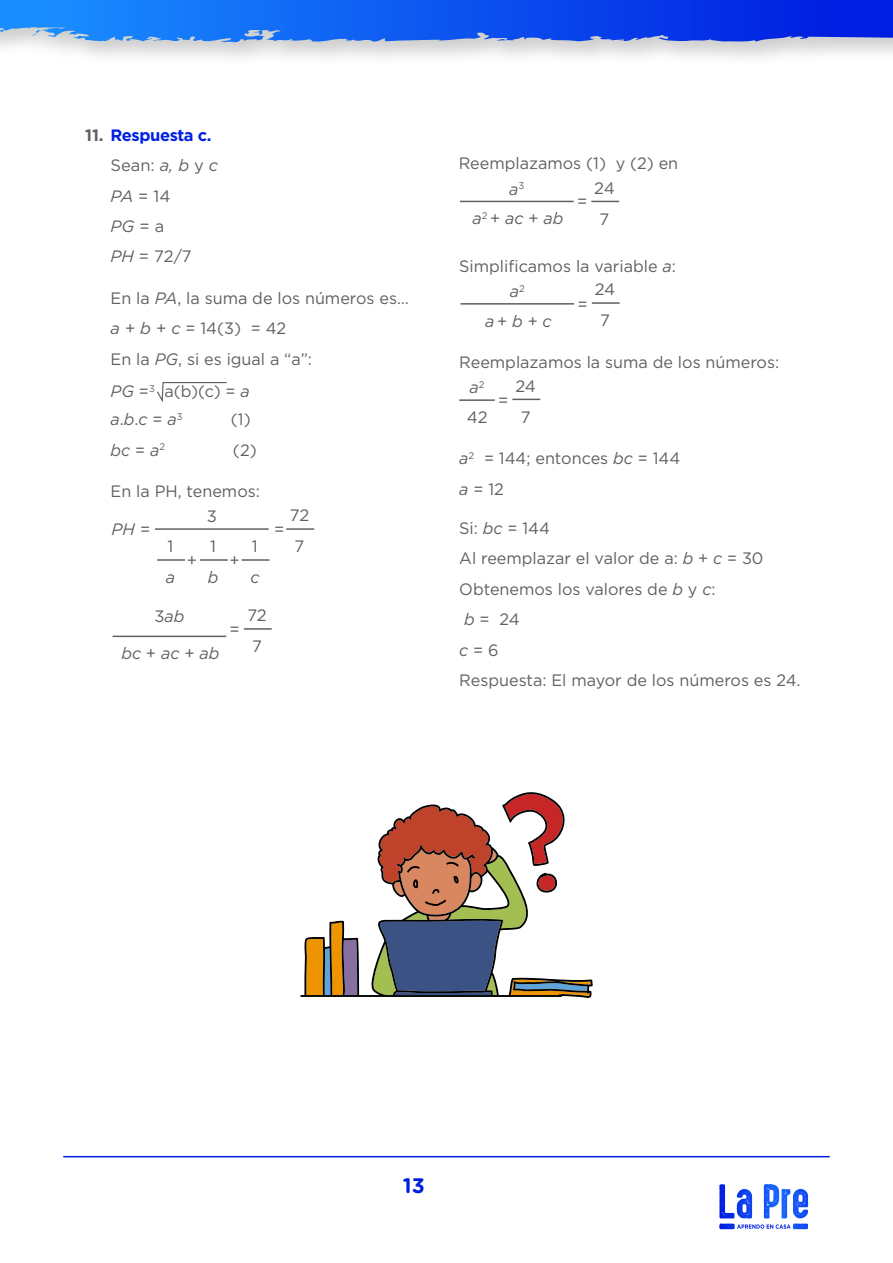
<style>
.page{position:relative;width:893px;height:1263px;background:#fff}
.page>*{position:absolute;margin:0;border:0;box-sizing:border-box;transform-origin:0 0}
.t1{font:700 21px "Gotham Rounded";color:#001ee1}
.t2{font:16.5px/30.5px "Gotham";color:#606060}
.t3{font:italic 16.5px "Gotham";color:#606060}
.s1{font-weight:700}
.s2{font-weight:700;color:#0021e1}
.s3{font-style:italic}
.s4{font-style:normal}
</style>
<div class="page">
<img style="left:0;top:0;width:893px;height:58px">
<svg style="left:0;top:0;width:373px;height:43px;background:#2d84f4"></svg>
<hr style="left:64px;top:1156px;width:765px;height:1px;background:#001ee1">
<svg style="left:737px;top:1224px;width:54px;height:5px"></svg>
<svg style="left:764px;top:1184px;width:15px;height:34px"></svg>
<svg style="left:157px;top:382px;width:70px;height:21px"></svg>
<hr style="left:155px;top:528px;width:114px;height:2px;background:#606060">
<hr style="left:157px;top:559px;width:28px;height:2px;background:#606060">
<hr style="left:200px;top:559px;width:28px;height:2px;background:#606060">
<hr style="left:242px;top:559px;width:27px;height:2px;background:#606060">
<hr style="left:286px;top:528px;width:28px;height:2px;background:#606060">
<hr style="left:113px;top:636px;width:113px;height:1px;background:#606060">
<hr style="left:460px;top:303px;width:114px;height:2px;background:#606060">
<hr style="left:459px;top:399px;width:36px;height:2px;background:#606060">
<hr style="left:244px;top:628px;width:28px;height:2px;background:#606060">
<hr style="left:592px;top:302px;width:28px;height:2px;background:#606060">
<svg style="left:512px;top:399px;width:28px;height:1px"></svg>
<hr style="left:460px;top:201px;width:114px;height:1px;background:#606060">
<svg style="left:591px;top:201px;width:28px;height:1px"></svg>
<svg style="left:300px;top:920px;width:293px;height:78px"></svg>
<svg style="left:373px;top:792px;width:218px;height:204px"></svg>
<p class="t2" style="left:111px;top:119px;width:109px;text-indent:-26px"><span class="s1">11.</span> <span class="s2">Respuesta c.<br></span>Sean: <span class="s3">a, b</span> y <span class="s3">c<br>PA</span> = 14<br><span class="s3">PG</span> = a<br><span class="s3">PH</span> = 72/7</p>
<p class="t2" style="left:111px;top:282px;width:300px">En la <span class="s3">PA</span>, la suma de los números es… <span class="s3">a</span> + <span class="s3">b</span> + <span class="s3">c</span> = 14(3) = 42<br>En la <span class="s3">PG</span>, si es igual a “a”:</p>
<p class="t2" style="left:111px;top:376px;width:141px"><span class="s3">PG</span> =<sup>3</sup> a(b)(c) = <span class="s3">a</span></p>
<p class="t3" style="left:111px;top:409px;width:73px">a<span class="s4">.</span>b<span class="s4">.</span>c <span class="s4">=</span> a<sup>3</sup></p>
<p class="t2" style="left:231px;top:404px;width:21px">(1)</p>
<p class="t3" style="left:111px;top:439px;width:56px">bc <span class="s4">=</span> a<sup>2</sup></p>
<p class="t2" style="left:233px;top:434px;width:25px">(2)</p>
<p class="t2" style="left:111px;top:476px;width:151px">En la PH, tenemos:</p>
<p class="t3" style="left:112px;top:519px;width:40px">PH <span class="s4">=</span></p>
<p class="t2" style="left:207px;top:501px;width:12px">3</p>
<p class="t2" style="left:167px;top:531px;width:7px">1</p>
<p class="t3" style="left:166px;top:567px;width:11px">a</p>
<p class="t2" style="left:210px;top:531px;width:7px">1</p>
<p class="t3" style="left:208px;top:567px;width:12px">b</p>
<p class="t2" style="left:187px;top:545px;width:12px">+</p>
<p class="t2" style="left:230px;top:545px;width:12px">+</p>
<p class="t2" style="left:252px;top:531px;width:7px">1</p>
<p class="t3" style="left:250px;top:567px;width:11px">c</p>
<p class="t2" style="left:290px;top:500px;width:21px;line-height:30.9px">72<br>7</p>
<p class="t2" style="left:274px;top:514px;width:12px">=</p>
<p class="t3" style="left:154px;top:606px;width:32px"><span class="s4">3</span>ab</p>
<p class="t3" style="left:121px;top:643px;width:100px">bc <span class="s4">+</span> ac <span class="s4">+</span> ab</p>
<p class="t2" style="left:230px;top:613px;width:12px">=</p>
<p class="t2" style="left:247px;top:599px;width:21px;line-height:30.9px">72<br>7</p>
<p class="t2" style="left:509px;top:151px;width:170px;line-height:25.2px;text-indent:-51px">Reemplazamos (1) y (2) en <span class="s3">a</span><sup>3</sup></p>
<p class="t3" style="left:472px;top:208px;width:92px">a<sup>2</sup> <span class="s4">+</span> ac <span class="s4">+</span> ab</p>
<p class="t2" style="left:594px;top:172px;width:22px;line-height:30.9px;text-align:center">24<br>7</p>
<p class="t2" style="left:577px;top:186px;width:12px">=</p>
<p class="t2" style="left:459px;top:250px;width:218px">Simplificamos la variable <span class="s3">a</span>:</p>
<p class="t3" style="left:510px;top:281px;width:17px">a<sup>2</sup></p>
<p class="t3" style="left:485px;top:310px;width:68px">a<span class="s4">+</span> b <span class="s4">+</span> c</p>
<p class="t2" style="left:578px;top:288px;width:12px">=</p>
<p class="t2" style="left:595px;top:274px;width:22px;line-height:30.9px;text-align:center">24<br>7</p>
<p class="t2" style="left:459px;top:347px;width:322px">Reemplazamos la suma de los números:</p>
<p class="t3" style="left:469px;top:377px;width:17px">a<sup>2</sup></p>
<p class="t2" style="left:467px;top:402px;width:22px">42</p>
<p class="t2" style="left:498px;top:385px;width:12px">=</p>
<p class="t2" style="left:515px;top:370px;width:22px;line-height:30.9px;text-align:center">24<br>7</p>
<p class="t2" style="left:459px;top:443px;width:222px"><span class="s3">a</span><sup>2</sup> = 144; entonces <span class="s3">bc</span> = 144 <span class="s3">a</span> = 12</p>
<p class="t2" style="left:459px;top:512px;width:343px">Si: <span class="s3">bc</span> = 144<br>Al reemplazar el valor de a: <span class="s3">b</span> + <span class="s3">c</span> = 30<br>Obtenemos los valores de <span class="s3">b</span> y <span class="s3">c</span>:<br><span class="s3">b</span> = 24<br><span class="s3">c</span> = 6<br>Respuesta: El mayor de los números es 24.</p>
<p class="t1" style="left:403px;top:1170px;width:23px">13</p>
</div>
